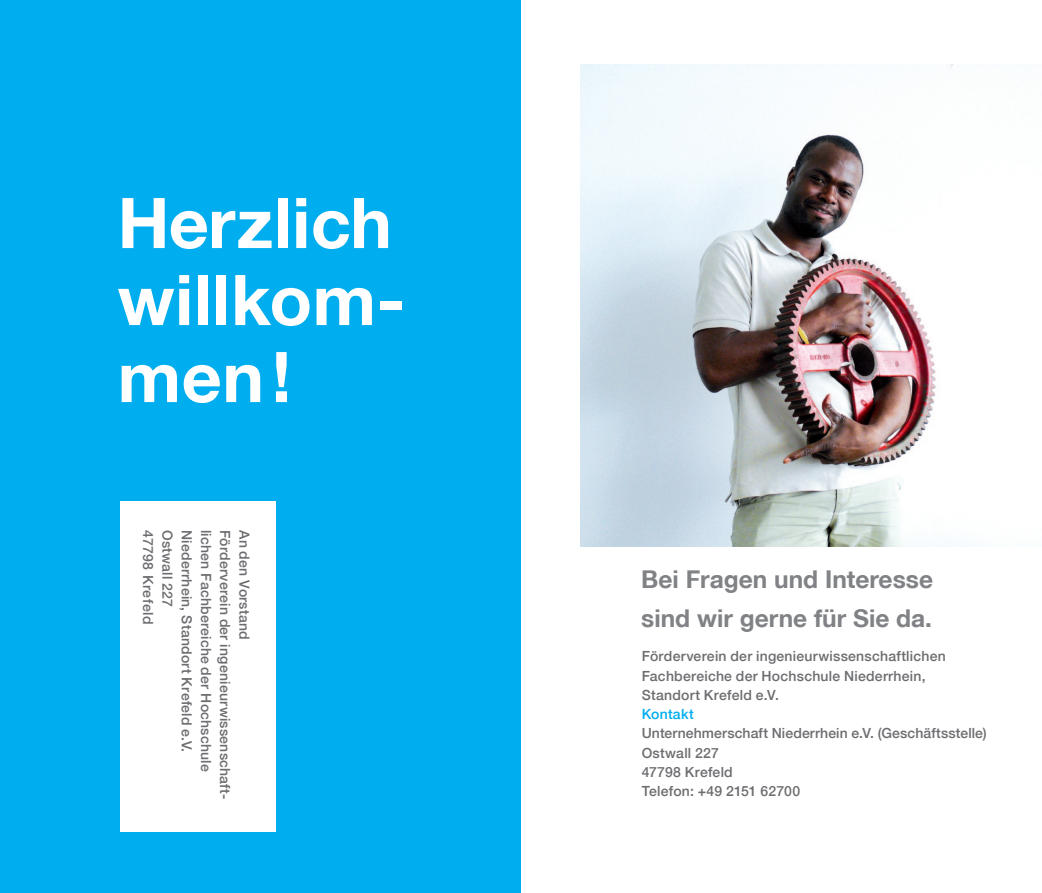
<style>
.page{position:relative;width:1042px;height:893px;background:#fff}
.page>*{position:absolute;margin:0;border:0;box-sizing:border-box;transform-origin:0 0}
.t1{font:700 70px/77px "Helvetica Neue LT";letter-spacing:.01em;color:#fff}
.t2{font:700 24.5px/38.5px "Helvetica Neue LT";color:#808285}
.t3{font:500 14px/19.2px "Helvetica Neue LT";letter-spacing:.015em;color:#6c6d70}
.t4{font:500 14px "Helvetica Neue LT";letter-spacing:.035em;color:#6c6d70}
.t5{font:500 14px "Helvetica Neue LT";letter-spacing:.02em;color:#00aeef}
</style>
<div class="page">
<img style="left:580px;top:64px;width:396px;height:483px">
<div style="left:0;top:0;width:521px;height:893px;background:#00aeef"></div>
<div style="left:120px;top:501px;width:155px;height:331px;background:#fff"></div>
<h1 class="t1" style="left:118px;top:183px;width:289px">Herzlich willkom&shy;men!</h1>
<p class="t3" style="left:235px;top:530px;width:271px;rotate:90deg">Förderverein der ingenieurwissenschaft-</p>
<p class="t3" style="left:254px;top:530px;width:112px;rotate:90deg">An den Vorstand</p>
<p class="t4" style="left:157px;top:530px;width:96px;rotate:90deg">47798 Krefeld</p>
<p class="t3" style="left:177px;top:530px;width:79px;rotate:90deg">Ostwall 227</p>
<p class="t3" style="left:196px;top:530px;width:224px;rotate:90deg">Niederrhein, Standort Krefeld e.V.</p>
<p class="t3" style="left:216px;top:530px;width:243px;rotate:90deg">lichen Fachbereiche der Hochschule</p>
<h2 class="t2" style="left:641px;top:560px;width:293px">Bei Fragen und Interesse sind wir gerne für Sie da.</h2>
<p class="t3" style="left:642px;top:646px;width:305px">Förderverein der ingenieurwissenschaftlichen<br>Fachbereiche der Hochschule Niederrhein,<br>Standort Krefeld e.V.</p>
<p class="t5" style="left:642px;top:706px;width:54px">Kontakt</p>
<p class="t3" style="left:642px;top:723px;width:347px">Unternehmerschaft Niederrhein e.V. (Geschäftsstelle)<br>Ostwall 227<br>47798 Krefeld<br>Telefon: +49 2151 62700</p>
</div>
